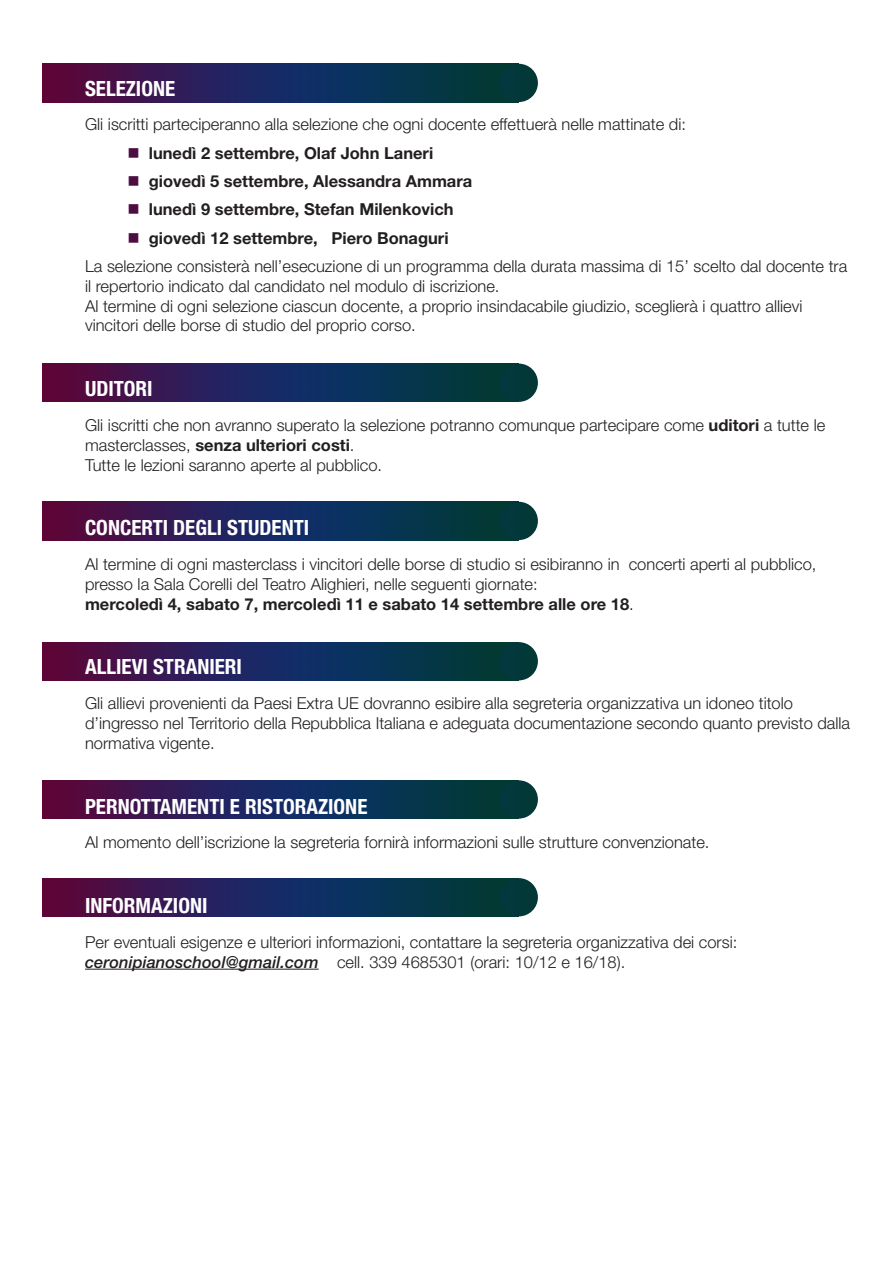
<style>
.page{position:relative;width:893px;height:1263px;background:#fff}
.page>*{position:absolute;margin:0;border:0;box-sizing:border-box;transform-origin:0 0}
.t1{font:700 condensed 21px "Helvetica Neue LT Std";color:#fff}
.t2{font:300 16.5px/19.8px "Helvetica Neue LT Std";color:#231f20}
.t3{font:700 16.5px "Helvetica Neue LT Std";color:#231f20}
.s1{color:#4e0d42}
.s2{font-weight:700}
.s3{font-weight:500;font-style:italic}
</style>
<div class="page">
<img style="left:43px;top:642px;width:472px;height:38px">
<img style="left:500px;top:642px;width:38px;height:38px;border-radius:19px">
<img style="left:43px;top:502px;width:472px;height:38px">
<img style="left:500px;top:502px;width:38px;height:38px;border-radius:19px">
<img style="left:43px;top:364px;width:472px;height:38px">
<img style="left:500px;top:364px;width:38px;height:38px;border-radius:19px">
<img style="left:43px;top:64px;width:472px;height:38px">
<img style="left:500px;top:64px;width:38px;height:38px;border-radius:19px">
<img style="left:43px;top:780px;width:472px;height:39px">
<img style="left:500px;top:780px;width:38px;height:39px;border-radius:19px">
<img style="left:43px;top:878px;width:472px;height:38px">
<img style="left:500px;top:878px;width:38px;height:38px;border-radius:19px">
<hr style="left:85px;top:969px;width:234px;height:1px;background:#231f20">
<p class="t1" style="left:85px;top:76px;width:92px">SELEZIONE</p>
<p class="t2" style="left:85px;top:114px;width:602px">Gli iscritti parteciperanno alla selezione che ogni docente effettuerà nelle mattinate di:</p>
<p class="t3" style="left:128px;top:143px;width:307px"><span class="s1">■</span> lunedì 2 settembre, Olaf John Laneri</p>
<p class="t3" style="left:128px;top:171px;width:346px"><span class="s1">■</span> giovedì 5 settembre, Alessandra Ammara</p>
<p class="t3" style="left:128px;top:199px;width:328px"><span class="s1">■</span> lunedì 9 settembre, Stefan Milenkovich</p>
<p class="t2" style="left:85px;top:223px;width:764px;line-height:28.3px;text-indent:43px"><span class="s1">■</span> <span class="s2">giovedì 12 settembre, Piero Bonaguri<br></span>La selezione consisterà nell’esecuzione di un programma della durata massima di 15’ scelto dal docente tra</p>
<p class="t2" style="left:85px;top:276px;width:719px">il repertorio indicato dal candidato nel modulo di iscrizione.<br>Al termine di ogni selezione ciascun docente, a proprio insindacabile giudizio, sceglierà i quattro allievi vincitori delle borse di studio del proprio corso.</p>
<p class="t1" style="left:85px;top:376px;width:69px">UDITORI</p>
<p class="t2" style="left:85px;top:415px;width:742px">Gli iscritti che non avranno superato la selezione potranno comunque partecipare come <span class="s2">uditori</span> a tutte le masterclasses, <span class="s2">senza ulteriori costi</span>.<br>Tutte le lezioni saranno aperte al pubblico.</p>
<p class="t1" style="left:85px;top:515px;width:226px">CONCERTI DEGLI STUDENTI</p>
<p class="t2" style="left:85px;top:554px;width:733px">Al termine di ogni masterclass i vincitori delle borse di studio si esibiranno in concerti aperti al pubblico, presso la Sala Corelli del Teatro Alighieri, nelle seguenti giornate:<br><span class="s2">mercoledì 4, sabato 7, mercoledì 11 e sabato 14 settembre alle ore 18</span>.</p>
<p class="t1" style="left:85px;top:654px;width:158px">ALLIEVI STRANIERI</p>
<p class="t2" style="left:85px;top:693px;width:767px">Gli allievi provenienti da Paesi Extra UE dovranno esibire alla segreteria organizzativa un idoneo titolo d’ingresso nel Territorio della Repubblica Italiana e adeguata documentazione secondo quanto previsto dalla normativa vigente.</p>
<p class="t1" style="left:85px;top:793px;width:284px">PERNOTTAMENTI E RISTORAZIONE</p>
<p class="t2" style="left:85px;top:832px;width:626px">Al momento dell’iscrizione la segreteria fornirà informazioni sulle strutture convenzionate.</p>
<p class="t1" style="left:85px;top:893px;width:124px">INFORMAZIONI</p>
<p class="t2" style="left:85px;top:931px;width:654px">Per eventuali esigenze e ulteriori informazioni, contattare la segreteria organizzativa dei corsi: <span class="s3">ceronipianoschool@gmail.com</span> cell. 339 4685301 (orari: 10/12 e 16/18).</p>
</div>
